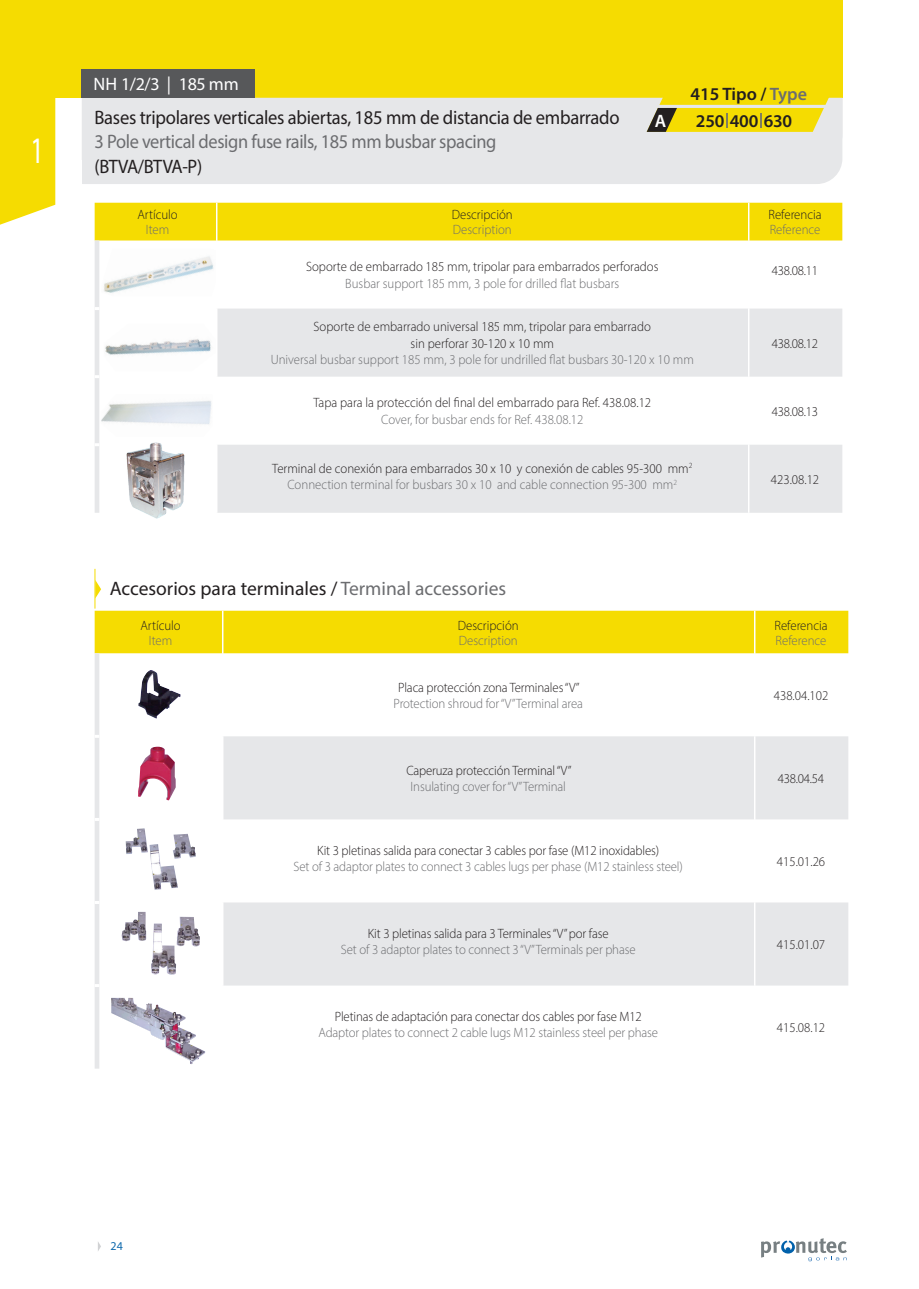
<style>
.page{position:relative;width:919px;height:1289px;background:#fff}
.page>*{position:absolute;margin:0;border:0;box-sizing:border-box;transform-origin:0 0}
.t1{font:37.5px "Myriad Pro";color:#fff;scale:.7 1}
.t2{font:19.5px "Myriad Pro";letter-spacing:-.015em;color:#231f20;scale:.95 1}
.t3{font:19.5px "Myriad Pro";letter-spacing:-.02em;color:#6c6d70;scale:.94 1}
.t4{font:19.5px "Myriad Pro";letter-spacing:-.015em;color:#231f20}
.t5{font:19.5px "Myriad Pro";letter-spacing:-.015em;color:#231f20;scale:.94 1}
.cabecera_C_calibre_a{font:600 18px "Myriad Pro";letter-spacing:-.01em;color:#231f20}
.t6{font:18px "Myriad Pro";letter-spacing:-.01em;color:#fff}
.cabecera_C_calibre_a-2{font:600 18px "Myriad Pro";color:#fff}
.t7{font:300 13.5px "Myriad Pro";color:#231f20;scale:.95 1}
.t8{font:300 13.5px "Myriad Pro";letter-spacing:-.005em;color:#6c6d70;scale:.95 1}
.t9{font:12px "Myriad Pro";color:#0f6aad}
.s1{color:#6c6d70}
</style>
<div class="page">
<svg style="left:98px;top:1242px;width:3px;height:9px"></svg>
<div style="left:0;top:0;width:842px;height:98px;background:#f5dc01"></div>
<svg style="left:0;top:98px;width:55px;height:127px;background:#f5de15"></svg>
<svg style="left:761px;top:1238px;width:85px;height:23px"></svg>
<div style="left:82px;top:160px;width:760px;height:24px;background:#e6e7e9"></div>
<div style="left:95px;top:203px;width:747px;height:37px;background:#f5dc01"></div>
<svg style="left:95px;top:240px;width:747px;height:273px"></svg>
<hr style="left:216px;top:203px;width:1px;height:37px;background:#fff">
<hr style="left:748px;top:203px;width:1px;height:37px;background:#fff">
<hr style="left:748px;top:240px;width:1px;height:68px;background:#fff">
<hr style="left:748px;top:308px;width:1px;height:68px;background:#fff">
<hr style="left:748px;top:376px;width:1px;height:68px;background:#fff">
<hr style="left:216px;top:240px;width:1px;height:68px;background:#fff">
<hr style="left:216px;top:308px;width:1px;height:68px;background:#fff">
<hr style="left:216px;top:376px;width:1px;height:68px;background:#fff">
<hr style="left:216px;top:444px;width:1px;height:69px;background:#fff">
<hr style="left:748px;top:444px;width:1px;height:69px;background:#fff">
<svg style="left:95px;top:307px;width:4px;height:3px"></svg>
<svg style="left:95px;top:375px;width:4px;height:3px"></svg>
<svg style="left:95px;top:443px;width:4px;height:3px"></svg>
<div style="left:95px;top:610px;width:753px;height:43px;background:#f5dc01"></div>
<svg style="left:95px;top:653px;width:753px;height:415px"></svg>
<hr style="left:222px;top:653px;width:1px;height:83px;background:#fff">
<hr style="left:754px;top:653px;width:1px;height:83px;background:#fff">
<hr style="left:222px;top:736px;width:1px;height:83px;background:#fff">
<hr style="left:754px;top:736px;width:1px;height:83px;background:#fff">
<hr style="left:222px;top:819px;width:1px;height:83px;background:#fff">
<hr style="left:754px;top:819px;width:1px;height:83px;background:#fff">
<hr style="left:222px;top:902px;width:1px;height:83px;background:#fff">
<hr style="left:754px;top:902px;width:1px;height:83px;background:#fff">
<hr style="left:222px;top:985px;width:1px;height:83px;background:#fff">
<hr style="left:754px;top:985px;width:1px;height:83px;background:#fff">
<hr style="left:222px;top:610px;width:1px;height:43px;background:#fff">
<hr style="left:754px;top:610px;width:1px;height:43px;background:#fff">
<svg style="left:95px;top:734px;width:4px;height:3px"></svg>
<svg style="left:95px;top:818px;width:4px;height:3px"></svg>
<svg style="left:95px;top:901px;width:4px;height:3px"></svg>
<svg style="left:95px;top:984px;width:4px;height:3px"></svg>
<div style="left:81px;top:69px;width:174px;height:29px;background:#57585a"></div>
<svg style="left:96px;top:581px;width:5px;height:16px"></svg>
<hr style="left:95px;top:569px;width:1px;height:39px;background:#f5dc01">
<svg style="left:82px;top:97px;width:760px;height:63px;background:#e5e3cd"></svg>
<img style="left:101px;top:248px;width:115px;height:48px">
<img style="left:104px;top:323px;width:112px;height:48px">
<img style="left:101px;top:394px;width:111px;height:43px">
<img style="left:120px;top:437px;width:73px;height:82px">
<h1 class="t1" style="left:30px;top:127px;width:21px">1</h1>
<p class="t6" style="left:94px;top:73px;width:147px">NH 1/2/3 | 185 mm</p>
<p class="t2" style="left:94px;top:106px;width:554px">Bases tripolares verticales abiertas, 185 mm de distancia de embarrado</p>
<p class="t3" style="left:94px;top:130px;width:429px">3 Pole vertical design fuse rails, 185 mm busbar spacing</p>
<p class="t5" style="left:94px;top:154px;width:116px">(BTVA/BTVA-P)</p>
<p class="t7" style="left:137px;top:206px;width:44px">Artículo</p>
<p class="t8" style="left:146px;top:221px;width:26px">Item</p>
<p class="t7" style="left:452px;top:206px;width:66px">Descripción</p>
<p class="t8" style="left:452px;top:221px;width:64px">Description</p>
<p class="cabecera_C_calibre_a" style="left:690px;top:82px;width:118px">415 Tipo / <span class="s1">Type</span></p>
<p class="cabecera_C_calibre_a-2" style="left:655px;top:109px;width:13px">A</p>
<p class="cabecera_C_calibre_a" style="left:696px;top:110px;width:98px">250 400 630</p>
<p class="t7" style="left:768px;top:206px;width:57px">Referencia</p>
<p class="t8" style="left:769px;top:221px;width:55px">Reference</p>
<p class="t7" style="left:306px;top:259px;width:372px">Soporte de embarrado 185 mm, tripolar para embarrados perforados</p>
<p class="t8" style="left:345px;top:275px;width:290px">Busbar support 185 mm, 3 pole for drilled flat busbars</p>
<p class="t7" style="left:313px;top:318px;width:356px">Soporte de embarrado universal 185 mm, tripolar para embarrado</p>
<p class="t7" style="left:410px;top:335px;width:152px">sin perforar 30-120 x 10 mm</p>
<p class="t8" style="left:271px;top:351px;width:447px">Universal busbar support 185 mm, 3 pole for undrilled flat busbars 30-120 x 10 mm</p>
<p class="t7" style="left:313px;top:395px;width:357px">Tapa para la protección del final del embarrado para Ref. 438.08.12</p>
<p class="t8" style="left:381px;top:411px;width:214px">Cover, for busbar ends for Ref. 438.08.12</p>
<p class="t7" style="left:771px;top:262px;width:50px">438.08.11</p>
<p class="t7" style="left:771px;top:335px;width:50px">438.08.12</p>
<p class="t7" style="left:771px;top:403px;width:50px">438.08.13</p>
<p class="t7" style="left:272px;top:460px;width:443px">Terminal de conexión para embarrados 30 x 10 y conexión de cables 95-300 mm<sup>2</sup></p>
<p class="t8" style="left:287px;top:476px;width:411px">Connection terminal for busbars 30 x 10 and cable connection 95-300 mm<sup>2</sup></p>
<p class="t7" style="left:770px;top:471px;width:52px">423.08.12</p>
<p class="t4" style="left:110px;top:576px;width:398px">Accesorios para terminales / <span class="s1">Terminal accessories</span></p>
<p class="t7" style="left:140px;top:617px;width:44px">Artículo</p>
<p class="t8" style="left:149px;top:632px;width:26px">Item</p>
<p class="t7" style="left:458px;top:617px;width:66px">Descripción</p>
<p class="t8" style="left:458px;top:632px;width:64px">Description</p>
<p class="t7" style="left:398px;top:679px;width:192px">Placa protección zona Terminales “V”</p>
<p class="t8" style="left:393px;top:695px;width:201px">Protection shroud for “V”Terminal area</p>
<p class="t7" style="left:406px;top:762px;width:175px">Caperuza protección Terminal “V”</p>
<p class="t8" style="left:410px;top:778px;width:165px">Insulating cover for “V”Terminal</p>
<p class="t7" style="left:774px;top:617px;width:57px">Referencia</p>
<p class="t8" style="left:775px;top:632px;width:55px">Reference</p>
<p class="t7" style="left:773px;top:687px;width:59px">438.04.102</p>
<p class="t7" style="left:777px;top:770px;width:50px">438.04.54</p>
<p class="t7" style="left:317px;top:842px;width:361px">Kit 3 pletinas salida para conectar 3 cables por fase (M12 inoxidables)</p>
<p class="t8" style="left:293px;top:858px;width:411px">Set of 3 adaptor plates to connect 3 cables lugs per phase (M12 stainless steel)</p>
<p class="t7" style="left:776px;top:853px;width:52px">415.01.26</p>
<p class="t7" style="left:368px;top:925px;width:255px">Kit 3 pletinas salida para 3 Terminales “V” por fase</p>
<p class="t8" style="left:341px;top:941px;width:312px">Set of 3 adaptor plates to connect 3 “V”Terminals per phase</p>
<p class="t7" style="left:776px;top:936px;width:52px">415.01.07</p>
<p class="t7" style="left:335px;top:1008px;width:324px">Pletinas de adaptación para conectar dos cables por fase M12</p>
<p class="t8" style="left:318px;top:1024px;width:359px">Adaptor plates to connect 2 cable lugs M12 stainless steel per phase</p>
<p class="t7" style="left:776px;top:1019px;width:52px">415.08.12</p>
<p class="t9" style="left:111px;top:1238px;width:14px">24</p>
</div>
